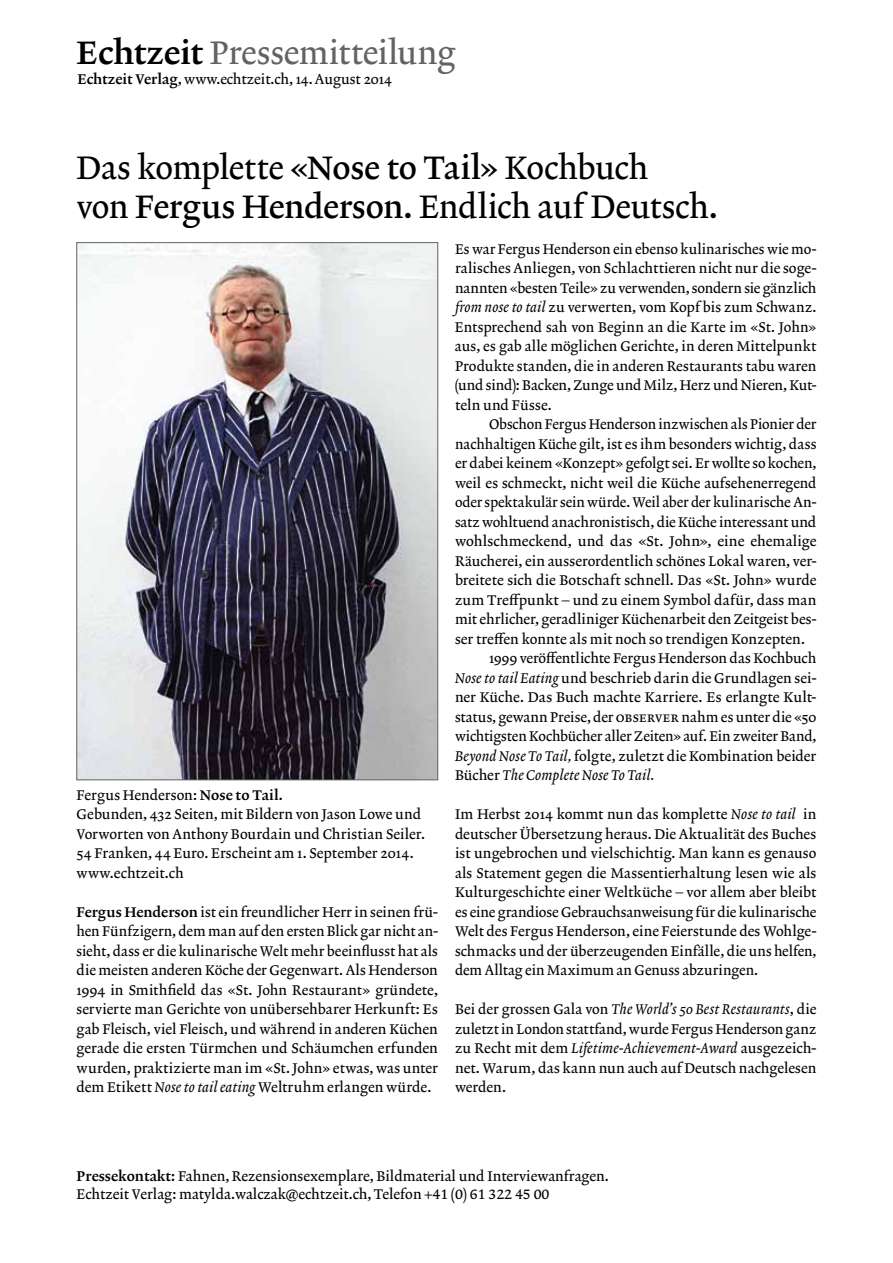
<style>
.page{position:relative;width:893px;height:1263px;background:#fff}
.page>*{position:absolute;margin:0;border:0;box-sizing:border-box;transform-origin:0 0}
.t1{font:33px/39px "Lexicon No 2 Roman A";letter-spacing:-.005em;color:#000}
.t2{font:33px "Lexicon No 2 Roman A";letter-spacing:-.005em;color:#636362}
.t3{font:14.25px/19.5px "Lexicon No 2 Roman A";color:#000}
.t4{font:14.25px "Lexicon No 2 Italic A";letter-spacing:.01em;color:#000}
.s1{font-family:"Lexicon No 2 Roman C";color:#000}
.s2{font-family:"Lexicon No 2 Roman C"}
.s3{font-family:"Lexicon No 2 Roman B"}
.s4{font-family:"Lexicon No 2 Italic A"}
.s5{font-family:"Lexicon No 2 Roman A"}
</style>
<div class="page">
<img style="left:79px;top:244px;width:357px;height:534px">
<h1 class="t2" style="left:77px;top:33px;width:381px"><span class="s1">Echtzeit</span> Pressemitteilung</h1>
<p class="t3" style="left:77px;top:70px;width:316px"><span class="s2">Echtzeit Verlag</span>, www.echtzeit.ch, 14. August 2014</p>
<h1 class="t1" style="left:77px;top:149px;width:643px">Das komplette <span class="s3">«Nose to Tail»</span> Kochbuch<br>von <span class="s3">Fergus Henderson.</span> Endlich auf Deutsch.</h1>
<p class="t3" style="left:77px;top:786px;width:350px">Fergus Henderson: <span class="s2">Nose to Tail.<br></span>Gebunden, 432 Seiten, mit Bildern von Jason Lowe und Vorworten von Anthony Bourdain und Christian Seiler.<br>54 Franken, 44 Euro. Erscheint am 1. September 2014. www.echtzeit.ch</p>
<p class="t3" style="left:77px;top:903px;width:363px;text-align:justify"><span class="s2">Fergus Henderson</span> ist ein freundlicher Herr in seinen frü&shy;hen Fünfzigern, dem man auf den ersten Blick gar nicht an&shy;sieht, dass er die kulinarische Welt mehr beeinflusst hat als die meisten anderen Köche der Gegenwart. Als Henderson 1994 in Smithfield das «St. John Restaurant» gründete, servierte man Gerichte von unübersehbarer Herkunft: Es gab Fleisch, viel Fleisch, und während in anderen Küchen gerade die ersten Türmchen und Schäumchen erfunden wurden, praktizierte man im «St. John» etwas, was unter dem Etikett <span class="s4">Nose to tail eating</span> Weltruhm erlangen würde.</p>
<p class="t3" style="left:455px;top:240px;width:363px;text-align:justify">Es war Fergus Henderson ein ebenso kulinarisches wie mo&shy;ralisches Anliegen, von Schlachttieren nicht nur die soge&shy;nannten «besten Teile» zu verwenden, sondern sie gänzlich <span class="s4">from nose to tail</span> zu verwerten, vom Kopf bis zum Schwanz.<br>Entsprechend sah von Beginn an die Karte im «St. John» aus, es gab alle möglichen Gerichte, in deren Mittelpunkt Produkte standen, die in anderen Restaurants tabu waren (und sind): Backen, Zunge und Milz, Herz und Nieren, Kut&shy;teln und Füsse.</p>
<p class="t3" style="left:489px;top:415px;width:329px">Obschon Fergus Henderson inzwischen als Pionier der</p>
<p class="t3" style="left:455px;top:435px;width:363px">nachhaltigen Küche gilt, ist es ihm besonders wichtig, dass</p>
<p class="t3" style="left:455px;top:454px;width:363px">er dabei keinem «Konzept» gefolgt sei. Er wollte so kochen,</p>
<p class="t3" style="left:455px;top:474px;width:363px">weil es schmeckt, nicht weil die Küche aufsehenerregend</p>
<p class="t3" style="left:455px;top:493px;width:363px">oder spektakulär sein würde. Weil aber der kulinarische An-</p>
<p class="t3" style="left:455px;top:513px;width:363px">satz wohltuend anachronistisch, die Küche interessant und</p>
<p class="t3" style="left:455px;top:532px;width:363px">wohlschmeckend, und das «St. John», eine ehemalige</p>
<p class="t3" style="left:455px;top:552px;width:363px">Räucherei, ein ausserordentlich schönes Lokal waren, ver-</p>
<p class="t3" style="left:455px;top:571px;width:363px">breitete sich die Botschaft schnell. Das «St. John» wurde</p>
<p class="t3" style="left:455px;top:591px;width:363px">zum Treffpunkt – und zu einem Symbol dafür, dass man</p>
<p class="t3" style="left:455px;top:610px;width:363px">mit ehrlicher, geradliniger Küchenarbeit den Zeitgeist bes-</p>
<p class="t3" style="left:455px;top:630px;width:352px">ser treffen konnte als mit noch so trendigen Konzepten.</p>
<p class="t3" style="left:489px;top:649px;width:329px">1999 veröffentlichte Fergus Henderson das Kochbuch</p>
<p class="t3" style="left:455px;top:669px;width:363px"><span class="s4">Nose to tail Eating</span> und beschrieb darin die Grundlagen sei-</p>
<p class="t3" style="left:455px;top:688px;width:363px">ner Küche. Das Buch machte Karriere. Es erlangte Kult-</p>
<p class="t3" style="left:455px;top:708px;width:363px">status, gewann Preise, der Observer nahm es unter die «50</p>
<p class="t3" style="left:455px;top:727px;width:363px">wichtigsten Kochbücher aller Zeiten» auf. Ein zweiter Band,</p>
<p class="t3" style="left:455px;top:747px;width:363px"><span class="s4">Beyond Nose To Tail,</span> folgte, zuletzt die Kombination beider</p>
<p class="t4" style="left:455px;top:767px;width:201px"><span class="s5">Bücher</span> The Complete Nose To Tail.</p>
<p class="t3" style="left:455px;top:805px;width:363px;text-align:justify">Im Herbst 2014 kommt nun das komplette <span class="s4">Nose to tail</span> in deutscher Übersetzung heraus. Die Aktualität des Buches ist ungebrochen und vielschichtig. Man kann es genauso als Statement gegen die Massentierhaltung lesen wie als Kulturgeschichte einer Weltküche – vor allem aber bleibt es eine grandiose Gebrauchsanweisung für die kulinarische Welt des Fergus Henderson, eine Feierstunde des Wohlge&shy;schmacks und der überzeugenden Einfälle, die uns helfen, dem Alltag ein Maximum an Genuss abzuringen.</p>
<p class="t4" style="left:455px;top:1001px;width:363px"><span class="s5">Bei der grossen Gala von</span> The World’s 50 Best Restaurants<span class="s5">, die</span></p>
<p class="t3" style="left:455px;top:1020px;width:363px">zuletzt in London stattfand, wurde Fergus Henderson ganz</p>
<p class="t4" style="left:455px;top:1040px;width:363px"><span class="s5">zu Recht mit dem</span> Lifetime-Achievement-Award <span class="s5">ausgezeich-</span></p>
<p class="t3" style="left:455px;top:1059px;width:363px">net. Warum, das kann nun auch auf Deutsch nachgelesen werden.</p>
<p class="t3" style="left:77px;top:1167px;width:534px;line-height:18.8px"><span class="s2">Pressekontakt:</span> Fahnen, Rezensionsexemplare, Bildmaterial und Interviewanfragen.<br>Echtzeit Verlag: matylda.walczak@echtzeit.ch, Telefon +41 (0) 61 322 45 00</p>
</div>
